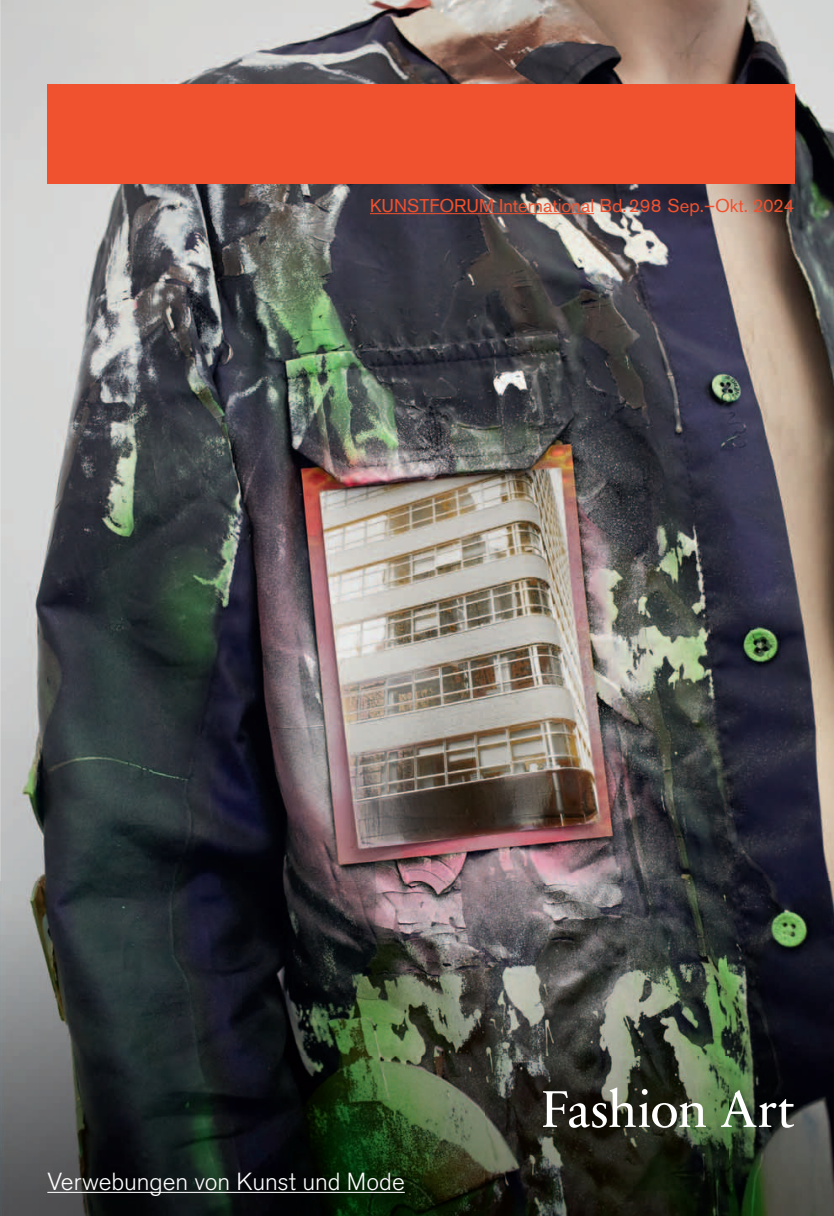
<style>
.page{position:relative;width:834px;height:1216px;background:#fff}
.page>*{position:absolute;margin:0;border:0;box-sizing:border-box;transform-origin:0 0}
.t1{font:52.5px "Sabon Next LT Pro";letter-spacing:-.015em;color:#fff}
.t2{font:300 24.5px "Akzidenz Grotesk Pro";letter-spacing:-.005em;color:#fff}
.t3{font:18.38px "Akzidenz Grotesk Pro";color:#f0512f}
</style>
<div class="page">
<img style="left:0;top:0;width:833px;height:881px">
<img style="left:0;top:881px;width:833px;height:334px">
<hr style="left:370px;top:213px;width:224px;height:1px;background:#f0512f">
<hr style="left:47px;top:1191px;width:357px;height:1px;background:#fff">
<div style="left:47px;top:85px;width:747px;height:99px;background:#f0512f"></div>
<p class="t3" style="left:370px;top:198px;width:426px">KUNSTFORUM International Bd. 298 Sep.–Okt. 2024</p>
<h2 class="t2" style="left:47px;top:1172px;width:359px">Verwebungen von Kunst und Mode</h2>
<h1 class="t1" style="left:540px;top:1087px;width:255px">Fashion Art</h1>
</div>
